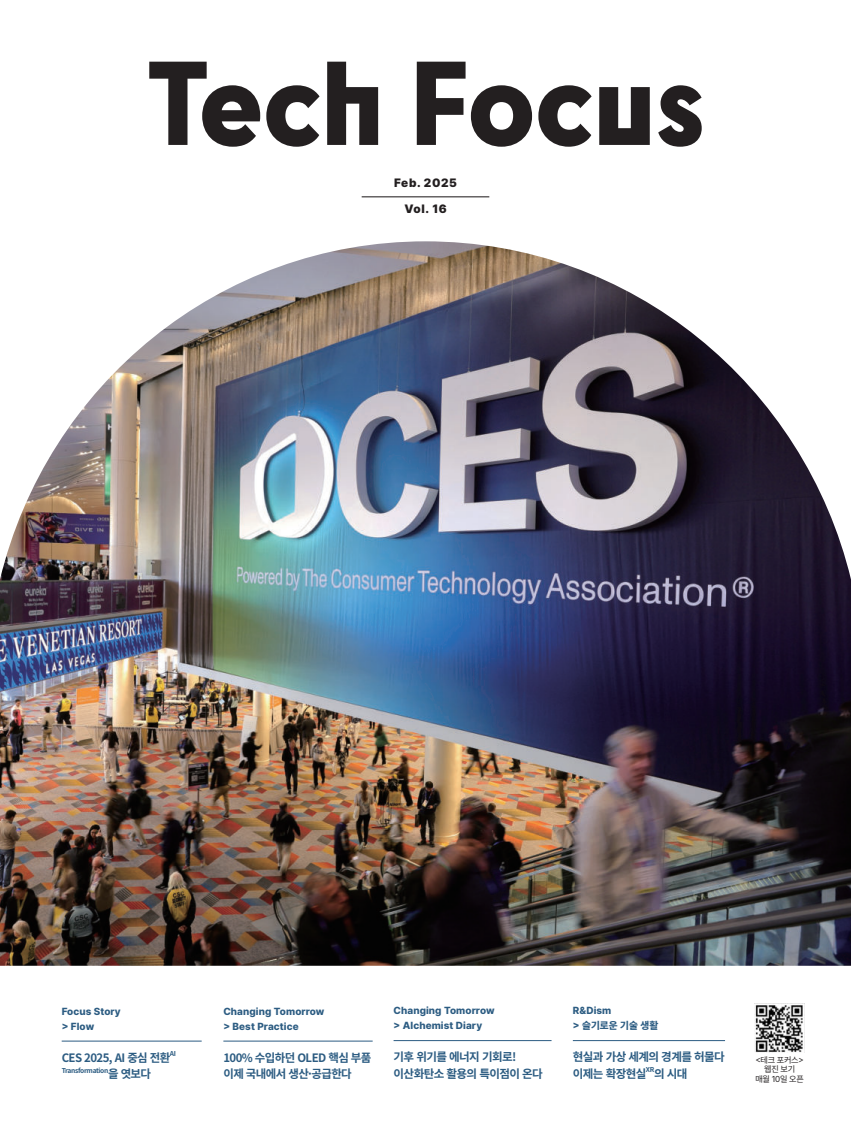
<style>
.page{position:relative;width:851px;height:1127px;background:#fff}
.page>*{position:absolute;margin:0;border:0;box-sizing:border-box;transform-origin:0 0}
.t1{font:900 12px/25.5px "Pretendard";letter-spacing:.05em;color:#231f20;text-align:center}
.t2{font:700 11.55px/16.5px "Noto Sans KR";letter-spacing:-.05em;color:#2c5c82}
.t3{font:800 10.2px/15.1px "Pretendard";letter-spacing:.01em;color:#2c5c82}
.t4{font:8.55px/9.3px "Pretendard";letter-spacing:-.025em;color:#231f20;text-align:center}
.t5{font:700 6.75px "Noto Sans KR";letter-spacing:-.05em;color:#2c5c82}
</style>
<div class="page">
<img style="left:0;top:241px;width:850px;height:725px">
<svg style="left:149px;top:62px;width:552px;height:85px"></svg>
<hr style="left:393px;top:1040px;width:158px;height:1px;background:#2c5c82">
<hr style="left:572px;top:1040px;width:153px;height:1px;background:#2c5c82">
<hr style="left:62px;top:1041px;width:140px;height:1px;background:#2c5c82">
<hr style="left:223px;top:1041px;width:149px;height:1px;background:#2c5c82">
<img style="left:754px;top:1003px;width:50px;height:50px">
<hr style="left:361px;top:196px;width:128px;height:1px;background:#231f20">
<p class="t1" style="left:394px;top:170px;width:64px">Feb. 2025<br>Vol. 16</p>
<p class="t3" style="left:62px;top:1003px;width:61px">Focus Story &gt; Flow</p>
<p class="t2" style="left:62px;top:1049px;width:110px">CES 2025, AI 중심 전환</p>
<p class="t5" style="left:170px;top:1050px;width:8px">AI</p>
<p class="t5" style="left:62px;top:1066px;width:48px">Transformation</p>
<p class="t2" style="left:108px;top:1066px;width:44px">을 엿보다</p>
<p class="t3" style="left:393px;top:1002px;width:102px">Changing Tomorrow &gt; Alchemist Diary</p>
<p class="t2" style="left:393px;top:1049px;width:151px">기후 위기를 에너지 기회로! 이산화탄소 활용의 특이점이 온다</p>
<p class="t3" style="left:572px;top:1002px;width:87px">R&amp;Dism<br>&gt; 슬기로운 기술 생활</p>
<p class="t2" style="left:572px;top:1049px;width:153px">현실과 가상 세계의 경계를 허물다 이제는 확장현실</p>
<p class="t3" style="left:223px;top:1003px;width:102px">Changing Tomorrow &gt; Best Practice</p>
<p class="t2" style="left:223px;top:1049px;width:149px">100% 수입하던 OLED 핵심 부품 이제 국내에서 생산·공급한다</p>
<p class="t4" style="left:755px;top:1055px;width:50px">&lt;테크 포커스&gt; 웹진 보기<br>매월 10일 오픈</p>
<p class="t5" style="left:645px;top:1066px;width:10px">XR</p>
<p class="t2" style="left:654px;top:1065px;width:35px">의 시대</p>
</div>
